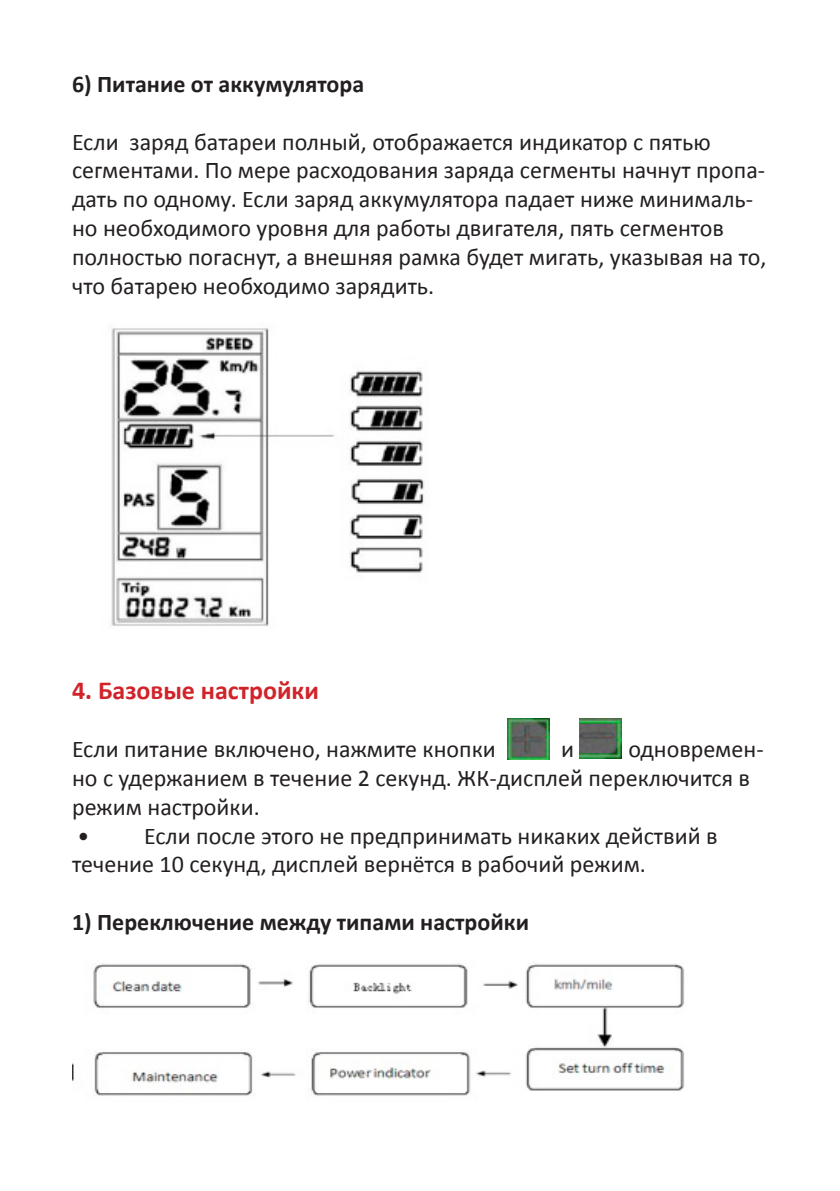
<style>
.page{position:relative;width:840px;height:1191px;background:#fff}
.page>*{position:absolute;margin:0;border:0;box-sizing:border-box;transform-origin:0 0}
.t1{font:700 26px "Calibri";color:#d1232a}
.t2{font:24px/28.8px "Calibri";color:#231f20}
.t3{font:700 24px "Calibri";color:#231f20}
</style>
<div class="page">
<img style="left:111px;top:328px;width:314px;height:298px">
<img style="left:72px;top:963px;width:613px;height:133px">
<img style="left:507px;top:719px;width:42px;height:41px">
<img style="left:579px;top:719px;width:42px;height:39px">
<p class="t3" style="left:72px;top:69px;width:293px">6) Питание от аккумулятора</p>
<p class="t2" style="left:72px;top:127px;width:695px">Если заряд батареи полный, отображается индикатор с пятью сегментами. По мере расходования заряда сегменты начнут пропа&shy;дать по одному. Если заряд аккумулятора падает ниже минималь&shy;но необходимого уровня для работы двигателя, пять сегментов полностью погаснут, а внешняя рамка будет мигать, указывая на то, что батарею необходимо зарядить.</p>
<p class="t1" style="left:72px;top:674px;width:248px">4. Базовые настройки</p>
<p class="t2" style="left:72px;top:735px;width:425px">Если питание включено, нажмите кнопки</p>
<p class="t2" style="left:560px;top:735px;width:14px">и</p>
<p class="t2" style="left:72px;top:735px;width:692px;text-indent:556px">одновремен&shy;но с удержанием в течение 2 секунд. ЖК-дисплей переключится в режим настройки.</p>
<p class="t2" style="left:72px;top:821px;width:646px">• Если после этого не предпринимать никаких действий в течение 10 секунд, дисплей вернётся в рабочий режим.</p>
<p class="t3" style="left:72px;top:906px;width:458px">1) Переключение между типами настройки</p>
</div>
